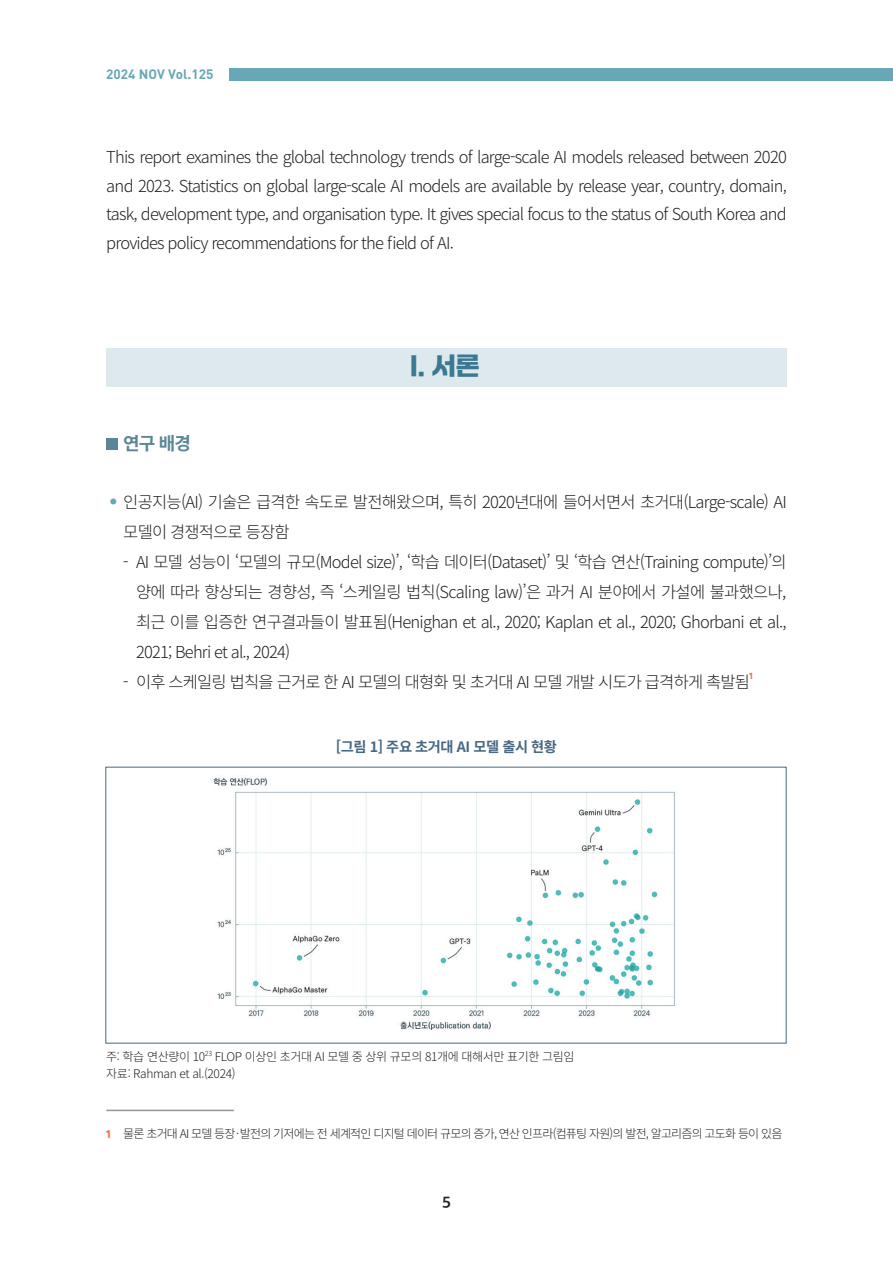
<style>
.page{position:relative;width:893px;height:1263px;background:#fff}
.page>*{position:absolute;margin:0;border:0;box-sizing:border-box;transform-origin:0 0}
.t1{font:24px "Jalnan Gothic";color:#3b7893}
.t2{font:700 18px "Noto Sans CJ Kkr";color:#5a8697}
.t3{font:300 16.5px/30px "Noto Sans CJ Kkr";letter-spacing:-.05em;color:#231f20;text-align:justify}
.t4{font:15px "SD Gothic Neoa Uni g Bd";color:#231f20}
.t5{font:700 14.25px "Noto Sans CJ Kkr";letter-spacing:-.03em;color:#466884}
.t6{font:700 13.5px "DIN Pro";color:#68a7b5}
.t7{font:300 12px "Noto Sans CJ Kkr";letter-spacing:-.05em;color:#231f20}
.t8{font:300 12px/16.5px "Noto Sans CJ Kkr";letter-spacing:-.03em;color:#231f20}
.t9{font:700 9.6px "Klavika";color:#f36f51}
.t10{font:300 7.05px "Noto Sans CJ Kkr";color:#231f20}
.s1{font-family:"Klavika";font-weight:700;color:#f36f51}
</style>
<div class="page">
<div style="left:230px;top:68px;width:663px;height:13px;background:#68a7b5"></div>
<div style="left:106px;top:348px;width:681px;height:39px;background:#dde9ec"></div>
<div style="left:106px;top:438px;width:12px;height:12px;background:#5a8697"></div>
<img style="left:213px;top:777px;width:462px;height:253px">
<hr style="left:106px;top:1110px;width:128px;height:1px;background:#939598">
<p class="t6" style="left:106px;top:65px;width:109px">2024 NOV Vol.125</p>
<p class="t3" style="left:106px;top:143px;width:682px;line-height:28.5px">This report examines the global technology trends of large-scale AI models released between 2020 and 2023. Statistics on global large-scale AI models are available by release year, country, domain, task, development type, and organisation type. It gives special focus to the status of South Korea and provides policy recommendations for the field of AI.</p>
<p class="t2" style="left:123px;top:434px;width:69px">연구 배경</p>
<h1 class="t1" style="left:410px;top:351px;width:71px">I. 서론</h1>
<p class="t3" style="left:123px;top:487px;width:665px;text-indent:-13px"><sup>●</sup> 인공지능(AI) 기술은 급격한 속도로 발전해왔으며, 특히 2020년대에 들어서면서 초거대(Large-scale) AI 모델이 경쟁적으로 등장함</p>
<p class="t3" style="left:136px;top:547px;width:652px;text-indent:-13px">- AI 모델 성능이 ‘모델의 규모(Model size)’, ‘학습 데이터(Dataset)’ 및 ‘학습 연산(Training compute)’의 양에 따라 향상되는 경향성, 즉 ‘스케일링 법칙(Scaling law)’은 과거 AI 분야에서 가설에 불과했으나, 최근 이를 입증한 연구결과들이 발표됨(Henighan et al., 2020; Kaplan et al., 2020; Ghorbani et al., 2021; Behri et al., 2024)</p>
<p class="t3" style="left:123px;top:667px;width:628px">- 이후 스케일링 법칙을 근거로 한 AI 모델의 대형화 및 초거대 AI 모델 개발 시도가 급격하게 촉발됨</p>
<p class="t9" style="left:749px;top:671px;width:5px">1</p>
<p class="t5" style="left:336px;top:739px;width:223px">[그림 1] 주요 초거대 AI 모델 출시 현황</p>
<p class="t7" style="left:106px;top:1050px;width:100px">주: 학습 연산량이 10</p>
<p class="t10" style="left:205px;top:1049px;width:9px">23</p>
<p class="t8" style="left:106px;top:1049px;width:470px;text-indent:109px">FLOP 이상인 초거대 AI 모델 중 상위 규모의 81개에 대해서만 표기한 그림임 자료: Rahman et al.(2024)</p>
<p class="t7" style="left:106px;top:1127px;width:678px"><span class="s1">1</span> 물론 초거대 AI 모델 등장·발전의 기저에는 전 세계적인 디지털 데이터 규모의 증가, 연산 인프라(컴퓨팅 자원)의 발전, 알고리즘의 고도화 등이 있음</p>
<p class="t4" style="left:442px;top:1195px;width:11px">5</p>
</div>
